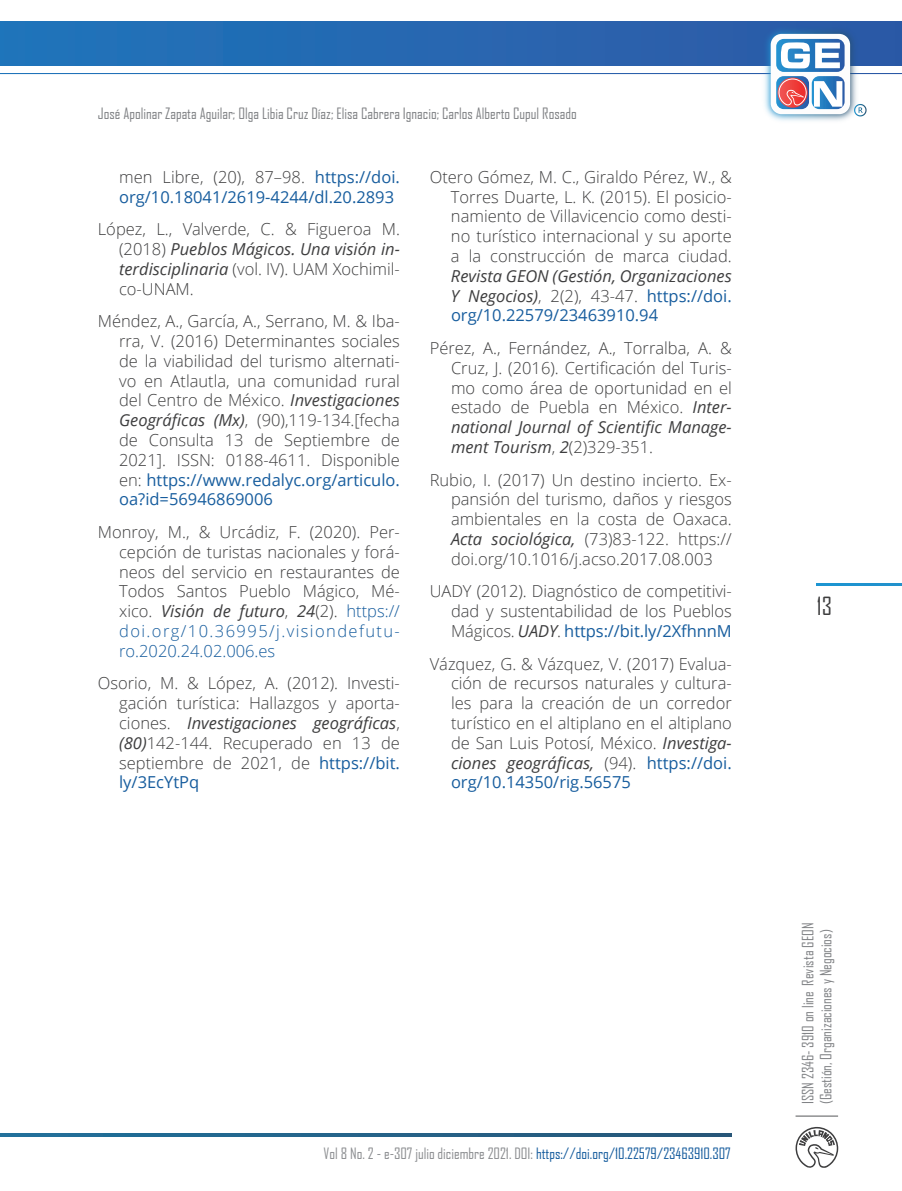
<style>
.page{position:relative;width:902px;height:1191px;background:#fff}
.page>*{position:absolute;margin:0;border:0;box-sizing:border-box;transform-origin:0 0}
.t1{font:24px "Agency FB";color:#3e3e3f}
.bibliografía{font:300 16.5px/19.8px "Open Sans";color:#3e3e3f;text-align:justify}
.bibliografía-2{font:16.5px/19.8px "Open Sans";color:#175d9e}
.t2{font:15px/18px "Agency FB";color:#808285}
.t3{font:15px "Agency FB";color:#8b8d90}
.s1{font-weight:300;color:#3e3e3f}
.s2{font-weight:400;font-style:italic}
.s3{font-weight:400;color:#175d9e}
.s4{color:#175d9e}
</style>
<div class="page">
<div style="left:0;top:22px;width:901px;height:43px;background:#2569b2"></div>
<img style="left:715px;top:21px;width:186px;height:100px">
<div style="left:770px;top:34px;width:80px;height:80px;background:#fdfdfd;border-radius:11px"></div>
<svg style="left:776px;top:39px;width:68px;height:70px"></svg>
<hr style="left:795px;top:1115px;width:43px;height:1px;background:#57585a">
<svg style="left:795px;top:1126px;width:43px;height:42px"></svg>
<svg style="left:0;top:1133px;width:731px;height:4px;background:#246389"></svg>
<hr style="left:816px;top:583px;width:85px;height:2px;background:#1f93cf">
<p class="t2" style="left:98px;top:105px;width:480px">José Apolinar Zapata Aguilar; Olga Libia Cruz Díaz; Elisa Cabrera Ignacio; Carlos Alberto Cupul Rosado</p>
<p class="bibliografía-2" style="left:119px;top:166px;width:282px"><span class="s1">men Libre, (20), 87–98.</span> https://doi. org/10.18041/2619-4244/dl.20.2893</p>
<p class="bibliografía" style="left:119px;top:219px;width:282px;text-indent:-21px">López, L., Valverde, C. &amp; Figueroa M. (2018) <span class="s2">Pueblos Mágicos. Una visión in&shy;terdisciplinaria</span> (vol. IV). UAM Xochimil&shy;co-UNAM.</p>
<p class="bibliografía" style="left:119px;top:311px;width:282px;text-indent:-21px">Méndez, A., García, A., Serrano, M. &amp; Iba&shy;rra, V. (2016) Determinantes sociales de la viabilidad del turismo alternati&shy;vo en Atlautla, una comunidad rural del Centro de México. <span class="s2">Investigaciones Geográficas (Mx)</span>, (90),119-134.[fecha de Consulta 13 de Septiembre de 2021]. ISSN: 0188-4611. Disponible en: <span class="s3">https://www.redalyc.org/articulo. oa?id=56946869006</span></p>
<p class="bibliografía" style="left:119px;top:521px;width:282px;text-indent:-21px">Monroy, M., &amp; Urcádiz, F. (2020). Per&shy;cepción de turistas nacionales y forá&shy;neos del servicio en restaurantes de Todos Santos Pueblo Mágico, Mé&shy;xico. <span class="s2">Visión de futuro</span>, <span class="s2">24</span>(2). <span class="s4">https:// doi.org/10.36995/j.visiondefutu&shy;ro.2020.24.02.006.es</span></p>
<p class="bibliografía" style="left:119px;top:673px;width:282px;text-indent:-21px">Osorio, M. &amp; López, A. (2012). Investi&shy;gación turística: Hallazgos y aporta&shy;ciones. <span class="s2">Investigaciones geográficas</span>, <span class="s2">(80)</span>142-144. Recuperado en 13 de septiembre de 2021, de <span class="s3">https://bit. ly/3EcYtPq</span></p>
<p class="bibliografía" style="left:451px;top:166px;width:282px;text-indent:-21px">Otero Gómez, M. C., Giraldo Pérez, W., &amp; Torres Duarte, L. K. (2015). El posicio&shy;namiento de Villavicencio como desti&shy;no turístico internacional y su aporte a la construcción de marca ciudad.<br><span class="s2">Revista GEON (Gestión, Organizaciones Y Negocios)</span>, 2(2), 43-47. <span class="s3">https://doi. org/10.22579/23463910.94</span></p>
<p class="bibliografía" style="left:451px;top:338px;width:282px;text-indent:-21px">Pérez, A., Fernández, A., Torralba, A. &amp; Cruz, J. (2016). Certificación del Turis&shy;mo como área de oportunidad en el estado de Puebla en México. <span class="s2">Inter&shy;national Journal of Scientific Manage&shy;ment Tourism</span>, <span class="s2">2</span>(2)329-351.</p>
<p class="bibliografía" style="left:451px;top:469px;width:282px;text-indent:-21px">Rubio, I. (2017) Un destino incierto. Ex&shy;pansión del turismo, daños y riesgos ambientales en la costa de Oaxaca.<br><span class="s2">Acta sociológica,</span> (73)83-122. https:// doi.org/10.1016/j.acso.2017.08.003</p>
<p class="bibliografía" style="left:451px;top:581px;width:282px;text-indent:-21px">UADY (2012). Diagnóstico de competitivi&shy;dad y sustentabilidad de los Pueblos Mágicos. <span class="s2">UADY</span>. <span class="s3">https://bit.ly/2XfhnnM</span></p>
<p class="bibliografía" style="left:451px;top:653px;width:282px;text-indent:-21px">Vázquez, G. &amp; Vázquez, V. (2017) Evalua&shy;ción de recursos naturales y cultura&shy;les para la creación de un corredor turístico en el altiplano en el altiplano de San Luis Potosí, México. <span class="s2">Investiga&shy;ciones geográficas,</span> (94). <span class="s3">https://doi. org/10.14350/rig.56575</span></p>
<p class="t3" style="left:323px;top:1144px;width:408px">Vol 8 No. 2 - e-307 julio diciembre 2021. DOI: <span class="s4">https://doi.org/10.22579/23463910.307</span></p>
<h1 class="t1" style="left:816px;top:591px;width:16px">13</h1>
<p class="t2" style="left:798px;top:1104px;width:183px;rotate:-90deg">ISSN 2346- 3910 on line Revista GEON (Gestión, Organizaciones y Negocios)</p>
</div>
